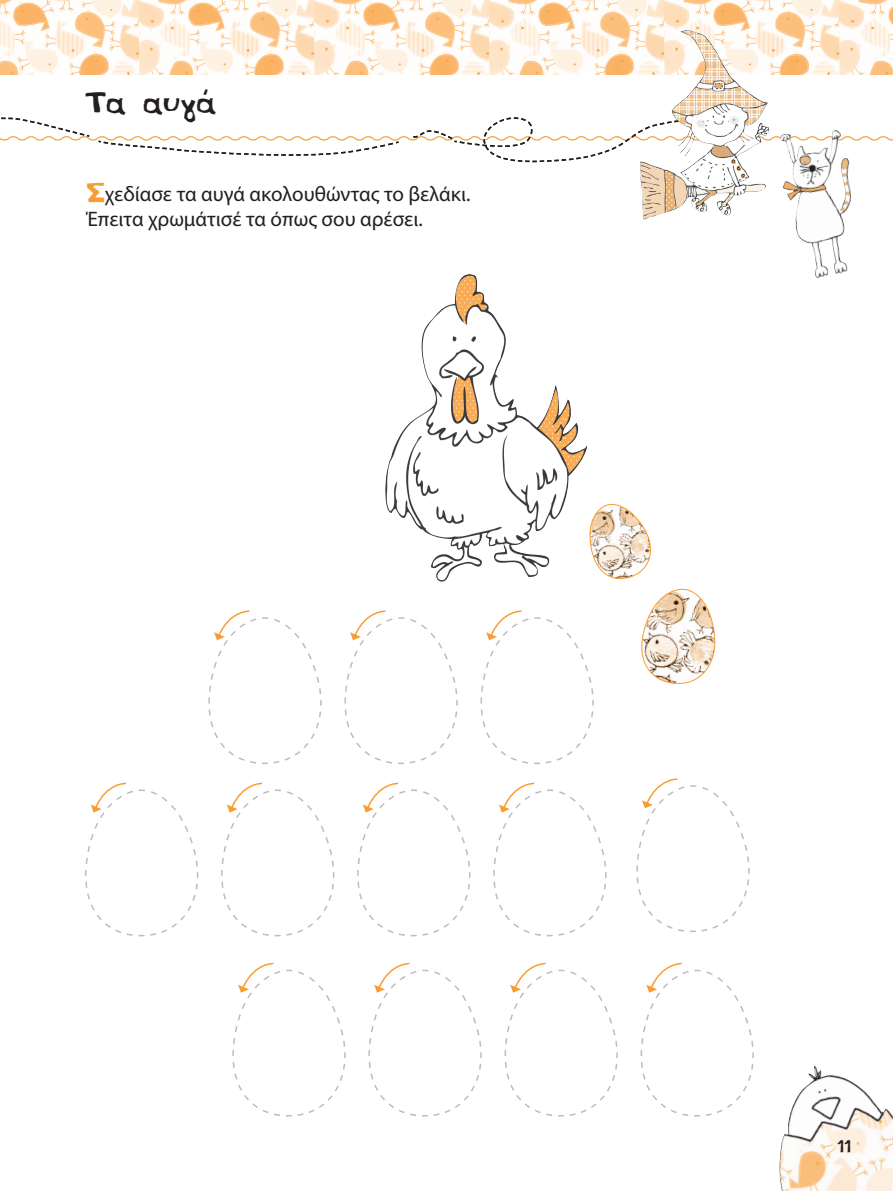
<style>
.page{position:relative;width:893px;height:1191px;background:#fff}
.page>*{position:absolute;margin:0;border:0;box-sizing:border-box;transform-origin:0 0}
.titlos{font:42.15px "PF Amateur Flat Cool";color:#231f20}
.t1{font:22.5px "PF Amateur Flat Cool";color:#231f20}
.ekfonisi{font:21px "Myriad Pro";color:#231f20}
.s1{font-family:"PF Amateur Flat Cool";font-size:37.5px;color:#f89d31}
</style>
<div class="page">
<svg style="left:0;top:117px;width:893px;height:46px"></svg>
<img style="left:779px;top:1066px;width:114px;height:125px">
<img style="left:0;top:0;width:893px;height:74px">
<img style="left:385px;top:274px;width:202px;height:308px">
<svg style="left:208px;top:610px;width:114px;height:154px"></svg>
<svg style="left:85px;top:782px;width:114px;height:155px"></svg>
<svg style="left:232px;top:962px;width:114px;height:155px"></svg>
<svg style="left:344px;top:610px;width:114px;height:154px"></svg>
<svg style="left:221px;top:782px;width:114px;height:155px"></svg>
<svg style="left:368px;top:962px;width:114px;height:155px"></svg>
<svg style="left:480px;top:610px;width:114px;height:154px"></svg>
<svg style="left:357px;top:782px;width:114px;height:155px"></svg>
<svg style="left:504px;top:962px;width:114px;height:155px"></svg>
<svg style="left:636px;top:778px;width:114px;height:154px"></svg>
<svg style="left:493px;top:782px;width:114px;height:155px"></svg>
<svg style="left:640px;top:962px;width:114px;height:155px"></svg>
<svg style="left:586px;top:502px;width:65px;height:80px"></svg>
<svg style="left:641px;top:588px;width:75px;height:96px"></svg>
<img style="left:640px;top:30px;width:130px;height:189px">
<img style="left:780px;top:130px;width:72px;height:148px">
<p class="titlos" style="left:85px;top:81px;width:133px">Τα αυγά</p>
<p class="ekfonisi" style="left:86px;top:181px;width:386px"><span class="s1">Σ</span>χεδίασε τα αυγά ακολουθώντας το βελάκι.</p>
<p class="ekfonisi" style="left:86px;top:206px;width:338px">Έπειτα χρωμάτισέ τα όπως σου αρέσει.</p>
<p class="t1" style="left:837px;top:1135px;width:15px">11</p>
</div>
